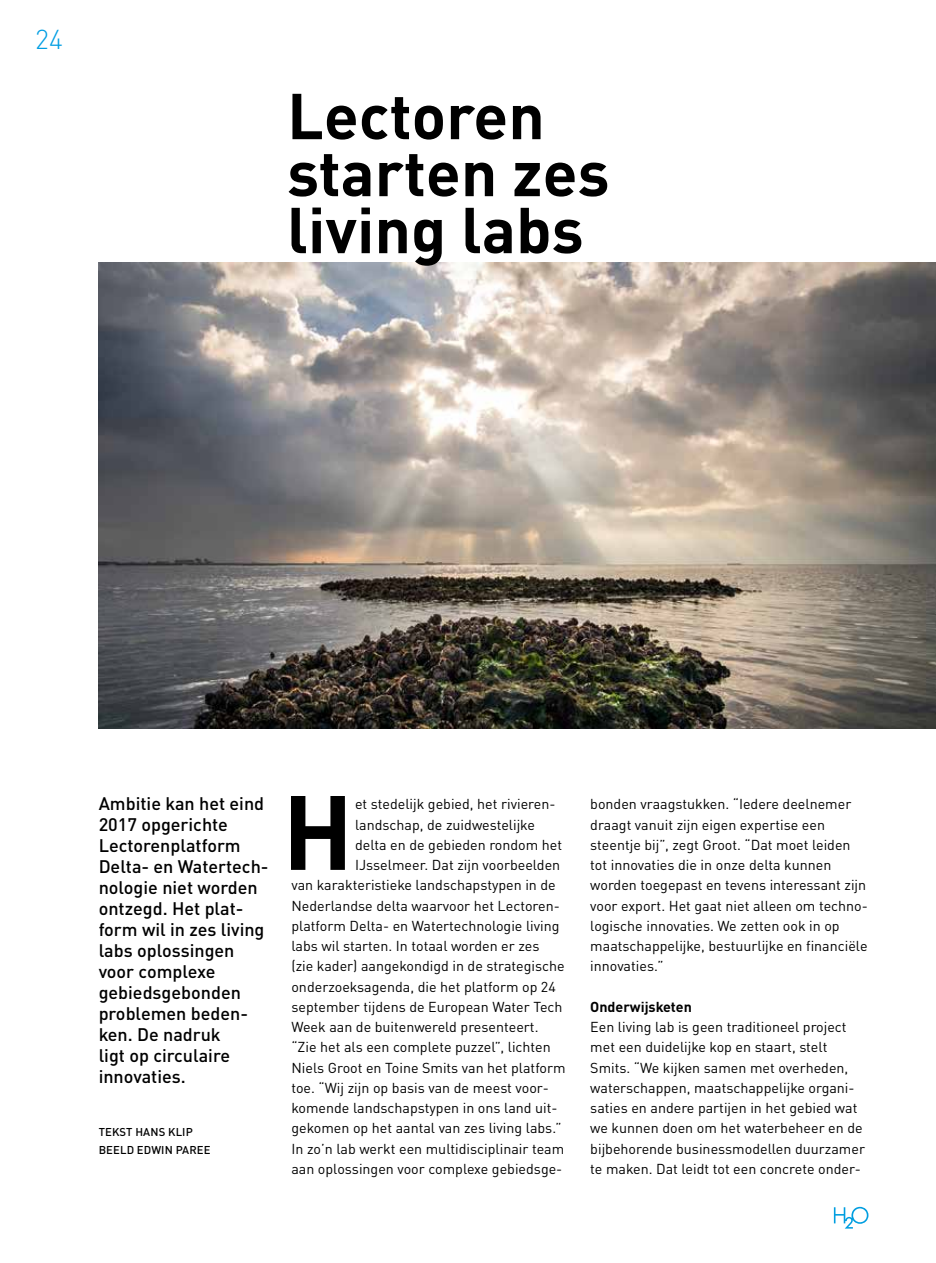
<style>
.page{position:relative;width:936px;height:1263px;background:#fff}
.page>*{position:absolute;margin:0;border:0;box-sizing:border-box;transform-origin:0 0}
.t1{font:700 103.8px "DIN Pro";color:#000}
.t2{font:700 63.75px/57px "DIN Pro";color:#000}
.t3{font:300 27px "DIN Pro";color:#009ee3}
.t4{font:500 18px/21px "DIN Pro";color:#000}
.t5{font:14.25px/20.2px "DIN Pro";color:#000}
.t6{font:700 14.25px "DIN Pro";color:#000}
.t7{font:500 11.25px/18px "DIN Pro";letter-spacing:.01em;color:#000}
</style>
<div class="page">
<img style="left:99px;top:263px;width:836px;height:465px">
<svg style="left:833px;top:1207px;width:35px;height:21px"></svg>
<h3 class="t3" style="left:35px;top:18px;width:29px">24</h3>
<h2 class="t2" style="left:287px;top:80px;width:324px">Lectoren starten zes living labs</h2>
<p class="t4" style="left:99px;top:791px;width:171px">Ambitie kan het eind<br>2017 opgerichte<br>Lectorenplatform<br>Delta- en Watertech&shy;nologie niet worden ontzegd. Het plat&shy;form wil in zes living labs oplossingen voor complexe gebiedsgebonden problemen beden&shy;ken. De nadruk<br>ligt op circulaire innovaties.</p>
<h1 class="t1" style="left:282px;top:746px;width:73px">H</h1>
<p class="t5" style="left:355px;top:793px;width:202px">et stedelijk gebied, het rivieren-</p>
<p class="t5" style="left:355px;top:813px;width:181px">landschap, de zuidwestelijke</p>
<p class="t5" style="left:355px;top:833px;width:209px">delta en de gebieden rondom het</p>
<p class="t5" style="left:355px;top:853px;width:207px">IJsselmeer. Dat zijn voorbeelden</p>
<p class="t5" style="left:291px;top:874px;width:266px">van karakteristieke landschapstypen in de</p>
<p class="t5" style="left:291px;top:894px;width:270px">Nederlandse delta waarvoor het Lectoren-</p>
<p class="t5" style="left:291px;top:914px;width:270px">platform Delta- en Watertechnologie living</p>
<p class="t5" style="left:291px;top:934px;width:250px">labs wil starten. In totaal worden er zes</p>
<p class="t5" style="left:291px;top:955px;width:275px">(zie kader) aangekondigd in de strategische</p>
<p class="t5" style="left:291px;top:975px;width:266px">onderzoeksagenda, die het platform op 24</p>
<p class="t5" style="left:291px;top:995px;width:272px">september tijdens de European Water Tech</p>
<p class="t5" style="left:291px;top:1015px;width:248px">Week aan de buitenwereld presenteert.</p>
<p class="t5" style="left:291px;top:1036px;width:261px">“Zie het als een complete puzzel”, lichten</p>
<p class="t5" style="left:291px;top:1056px;width:276px">Niels Groot en Toine Smits van het platform</p>
<p class="t5" style="left:291px;top:1076px;width:259px">toe. “Wij zijn op basis van de meest voor-</p>
<p class="t5" style="left:291px;top:1096px;width:267px">komende landschapstypen in ons land uit-</p>
<p class="t5" style="left:291px;top:1117px;width:272px">gekomen op het aantal van zes living labs.”</p>
<p class="t5" style="left:291px;top:1137px;width:274px">In zo’n lab werkt een multidisciplinair team</p>
<p class="t5" style="left:291px;top:1157px;width:272px">aan oplossingen voor complexe gebiedsge-</p>
<p class="t7" style="left:99px;top:1121px;width:113px">TEKST HANS KLIP<br>BEELD EDWIN PAREE</p>
<p class="t5" style="left:590px;top:793px;width:279px">bonden vraagstukken. “Iedere deelnemer draagt vanuit zijn eigen expertise een steentje bij”, zegt Groot. “Dat moet leiden tot innovaties die in onze delta kunnen worden toegepast en tevens interessant zijn voor export. Het gaat niet alleen om techno&shy;logische innovaties. We zetten ook in op maatschappelijke, bestuurlijke en financiële innovaties.”</p>
<p class="t6" style="left:590px;top:995px;width:103px">Onderwijsketen</p>
<p class="t5" style="left:590px;top:1015px;width:276px">Een living lab is geen traditioneel project met een duidelijke kop en staart, stelt Smits. “We kijken samen met overheden, waterschappen, maatschappelijke organi&shy;saties en andere partijen in het gebied wat we kunnen doen om het waterbeheer en de bijbehorende businessmodellen duurzamer te maken. Dat leidt tot een concrete onder-</p>
</div>
